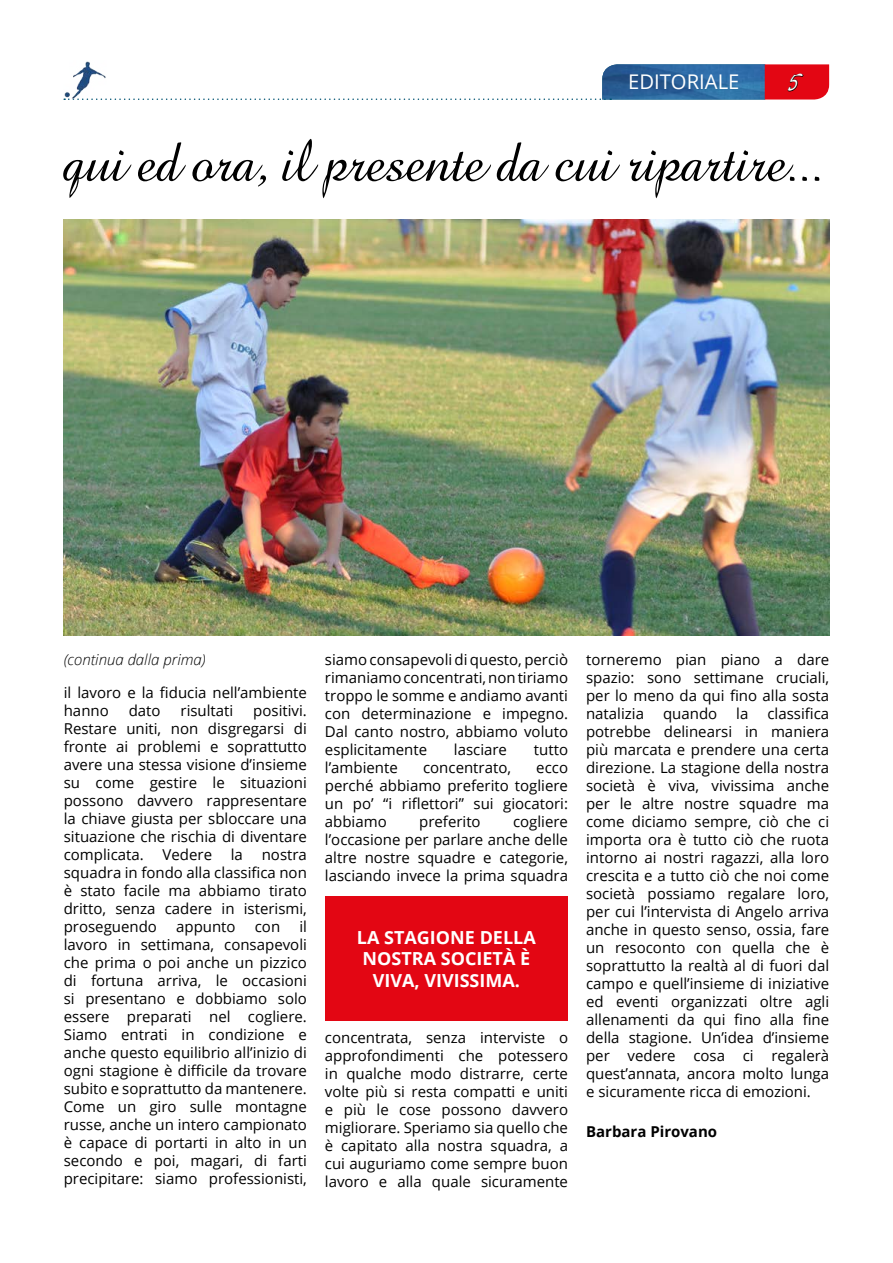
<style>
.page{position:relative;width:893px;height:1263px;background:#fff}
.page>*{position:absolute;margin:0;border:0;box-sizing:border-box;transform-origin:0 0}
.t1{font:60px "Amazone BT";letter-spacing:-.02em;color:#000}
.t2{font:38.85px "P22 Hopper Edward";color:#fff}
.t3{font:20.25px "Open Sans";color:#fff}
.t4{font:700 18px/21.6px "Open Sans";color:#fff;text-align:center}
.t5{font:15px/18px "Open Sans";color:#000;text-align:justify}
.t6{font:italic 300 15px "Open Sans";color:#000}
.t7{font:700 15px "Open Sans";color:#000}
</style>
<div class="page">
<svg style="left:106px;top:64px;width:723px;height:36px"></svg>
<img style="left:64px;top:61px;width:42px;height:39px">
<img style="left:64px;top:220px;width:765px;height:416px">
<div style="left:325px;top:896px;width:243px;height:124px;background:#e30613"></div>
<h3 class="t3" style="left:628px;top:68px;width:113px">EDITORIALE</h3>
<h2 class="t2" style="left:787px;top:63px;width:15px">5</h2>
<h1 class="t1" style="left:64px;top:127px;width:763px">qui ed ora, il presente da cui ripartire...</h1>
<p class="t6" style="left:64px;top:649px;width:144px">(continua dalla prima)</p>
<p class="t5" style="left:64px;top:683px;width:245px">il lavoro e la fiducia nell’ambiente hanno</p>
<p class="t5" style="left:129px;top:701px;width:33px">dato</p>
<p class="t5" style="left:181px;top:701px;width:54px">risultati</p>
<p class="t5" style="left:64px;top:701px;width:245px;text-indent:190px">positivi.<br>Restare uniti, non disgregarsi di fronte ai problemi e soprattutto avere una stessa visione d’insieme su come gestire le situazioni possono davvero rappresentare la chiave giusta per sbloccare una situazione che rischia di diventare complicata.</p>
<p class="t5" style="left:163px;top:845px;width:51px">Vedere</p>
<p class="t5" style="left:231px;top:845px;width:14px">la</p>
<p class="t5" style="left:64px;top:845px;width:245px;text-indent:198px">nostra squadra in fondo alla classifica non è stato facile ma abbiamo tirato dritto, senza cadere in isterismi, proseguendo</p>
<p class="t5" style="left:64px;top:917px;width:245px;text-indent:236px">il lavoro in settimana, consapevoli che prima o poi anche un pizzico di fortuna arriva, le occasioni si presentano e dobbiamo solo essere preparati nel cogliere.<br>Siamo entrati in condizione e anche questo equilibrio all’inizio di ogni stagione è difficile da trovare subito e soprattutto da mantenere.<br>Come un giro sulle montagne russe, anche un intero campionato è capace di portarti in alto in un secondo e poi, magari, di farti precipitare: siamo professionisti,</p>
<p class="t5" style="left:176px;top:917px;width:61px">appunto</p>
<p class="t5" style="left:255px;top:917px;width:27px">con</p>
<p class="t5" style="left:325px;top:650px;width:245px">siamo consapevoli di questo, perciò rimaniamo concentrati, non tiriamo troppo le somme e andiamo avanti con determinazione e impegno.<br>Dal canto nostro, abbiamo voluto esplicitamente</p>
<p class="t5" style="left:454px;top:740px;width:55px">lasciare</p>
<p class="t5" style="left:534px;top:740px;width:36px">tutto</p>
<p class="t5" style="left:325px;top:758px;width:74px">l’ambiente</p>
<p class="t5" style="left:423px;top:758px;width:89px">concentrato,</p>
<p class="t5" style="left:325px;top:758px;width:245px;text-indent:211px">ecco perché abbiamo preferito togliere un po’ “i riflettori” sui giocatori: abbiamo</p>
<p class="t5" style="left:419px;top:812px;width:63px">preferito</p>
<p class="t5" style="left:325px;top:812px;width:245px;text-indent:188px">cogliere l’occasione per parlare anche delle altre nostre squadre e categorie, lasciando invece la prima squadra</p>
<p class="t4" style="left:357px;top:926px;width:180px">LA STAGIONE DELLA<br>NOSTRA SOCIETÀ È<br>VIVA, VIVISSIMA.</p>
<p class="t5" style="left:325px;top:1028px;width:245px">concentrata, senza interviste o approfondimenti che potessero in qualche modo distrarre, certe volte più si resta compatti e uniti e più le cose possono davvero migliorare. Speriamo sia quello che è capitato alla nostra squadra, a cui auguriamo come sempre buon lavoro e alla quale sicuramente</p>
<p class="t5" style="left:586px;top:650px;width:245px">torneremo pian piano a dare spazio: sono settimane cruciali, per lo meno da qui fino alla sosta natalizia</p>
<p class="t5" style="left:586px;top:704px;width:245px;text-indent:181px">classifica potrebbe delinearsi in maniera più marcata e prendere una certa direzione. La stagione della nostra società è viva, vivissima anche per le altre nostre squadre ma come diciamo sempre, ciò che ci importa ora è tutto ciò che ruota intorno ai nostri ragazzi, alla loro crescita e a tutto ciò che noi come società possiamo regalare loro, per cui l’intervista di Angelo arriva anche in questo senso, ossia, fare un resoconto con quella che è soprattutto la realtà al di fuori dal campo e quell’insieme di iniziative ed eventi organizzati oltre agli allenamenti da qui fino alla fine della stagione. Un’idea d’insieme per vedere cosa ci regalerà quest’annata, ancora molto lunga e sicuramente ricca di emozioni.</p>
<p class="t7" style="left:586px;top:1120px;width:133px">Barbara Pirovano</p>
<p class="t5" style="left:663px;top:704px;width:56px">quando</p>
<p class="t5" style="left:736px;top:704px;width:14px">la</p>
</div>
